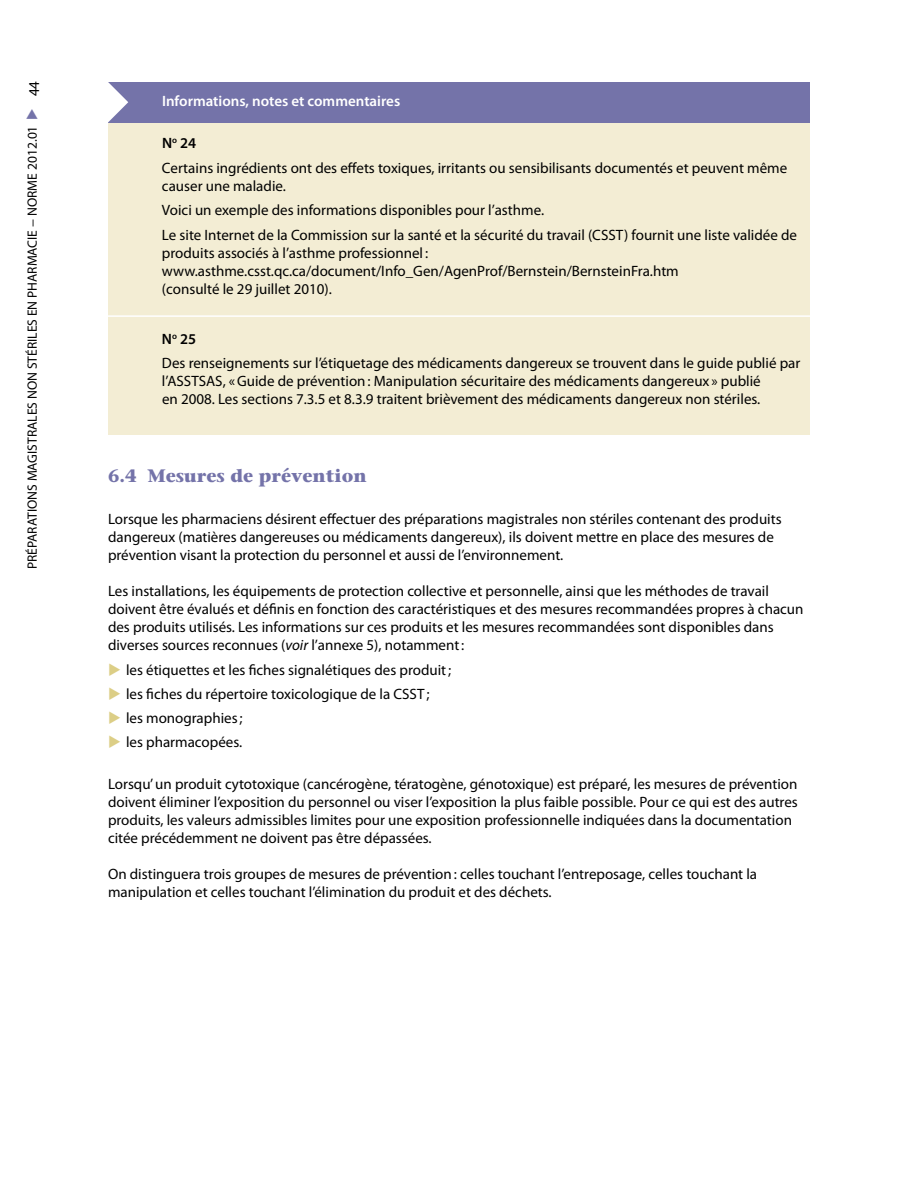
<style>
.page{position:relative;width:918px;height:1188px;background:#fff}
.page>*{position:absolute;margin:0;border:0;box-sizing:border-box;transform-origin:0 0}
.t1{font:700 18px "Stone Serif";color:#7473a9}
.t2{font:15px/18px "Myriad Pro";color:#000}
.t3{font:600 15px "Myriad Pro";color:#fff}
.t4{font:13.5px "Myriad Pro";color:#000}
.s1{color:#7473a9}
.s2{font-weight:600}
.s3{font-style:italic}
.s4{color:#dcce86}
</style>
<div class="page">
<div style="left:108px;top:82px;width:701px;height:352px;background:#f3edd4"></div>
<div style="left:108px;top:82px;width:701px;height:40px;background:#7473a9"></div>
<svg style="left:108px;top:82px;width:20px;height:41px"></svg>
<hr style="left:103px;top:315px;width:712px;height:2px;background:#fff">
<p class="t2" style="left:25px;top:96px;width:17px;rotate:-90deg">44</p>
<p class="t4" style="left:24px;top:569px;width:463px;rotate:-90deg">PRÉPARATIONS MAGISTRALES NON STÉRILES EN PHARMACIE − NORME 2012.01 <span class="s1">◆</span></p>
<p class="t3" style="left:162px;top:91px;width:240px">Informations, notes et commentaires</p>
<p class="t2" style="left:162px;top:130px;width:627px;line-height:24.8px"><span class="s2">N</span><sup>o</sup> <span class="s2">24<br></span>Certains ingrédients ont des effets toxiques, irritants ou sensibilisants documentés et peuvent même</p>
<p class="t2" style="left:162px;top:173px;width:637px;line-height:24.8px">causer une maladie.<br>Voici un exemple des informations disponibles pour l’asthme.<br>Le site Internet de la Commission sur la santé et la sécurité du travail (CSST) fournit une liste validée de</p>
<p class="t2" style="left:162px;top:244px;width:518px">produits associés à l’asthme professionnel : www.asthme.csst.qc.ca/document/Info_Gen/AgenProf/Bernstein/BernsteinFra.htm (consulté le 29 juillet 2010).</p>
<p class="t2" style="left:162px;top:326px;width:640px;line-height:24.8px"><span class="s2">N</span><sup>o</sup> <span class="s2">25<br></span>Des renseignements sur l’étiquetage des médicaments dangereux se trouvent dans le guide publié par</p>
<p class="t2" style="left:162px;top:372px;width:600px">l’ASSTSAS, «Guide de prévention: Manipulation sécuritaire des médicaments dangereux » publié en 2008. Les sections 7.3.5 et 8.3.9 traitent brièvement des médicaments dangereux non stériles.</p>
<p class="t1" style="left:108px;top:465px;width:260px">6.4 Mesures de prévention</p>
<p class="t2" style="left:108px;top:510px;width:675px">Lorsque les pharmaciens désirent effectuer des préparations magistrales non stériles contenant des produits dangereux (matières dangereuses ou médicaments dangereux), ils doivent mettre en place des mesures de prévention visant la protection du personnel et aussi de l’environnement.</p>
<p class="t2" style="left:108px;top:582px;width:697px">Les installations, les équipements de protection collective et personnelle, ainsi que les méthodes de travail doivent être évalués et définis en fonction des caractéristiques et des mesures recommandées propres à chacun des produits utilisés. Les informations sur ces produits et les mesures recommandées sont disponibles dans diverses sources reconnues (<span class="s3">voir</span> l’annexe 5), notamment:</p>
<p class="t2" style="left:108px;top:661px;width:345px"><span class="s4">◆</span> les étiquettes et les fiches signalétiques des produit;</p>
<p class="t2" style="left:108px;top:685px;width:323px"><span class="s4">◆</span> les fiches du répertoire toxicologique de la CSST ;</p>
<p class="t2" style="left:108px;top:709px;width:136px"><span class="s4">◆</span> les monographies;</p>
<p class="t2" style="left:108px;top:733px;width:136px"><span class="s4">◆</span> les pharmacopées.</p>
<p class="t2" style="left:108px;top:775px;width:691px">Lorsqu’ un produit cytotoxique (cancérogène, tératogène, génotoxique) est préparé, les mesures de prévention doivent éliminer l’exposition du personnel ou viser l’exposition la plus faible possible. Pour ce qui est des autres produits, les valeurs admissibles limites pour une exposition professionnelle indiquées dans la documentation citée précédemment ne doivent pas être dépassées.</p>
<p class="t2" style="left:108px;top:865px;width:651px">On distinguera trois groupes de mesures de prévention: celles touchant l’entreposage, celles touchant la manipulation et celles touchant l’élimination du produit et des déchets.</p>
</div>
